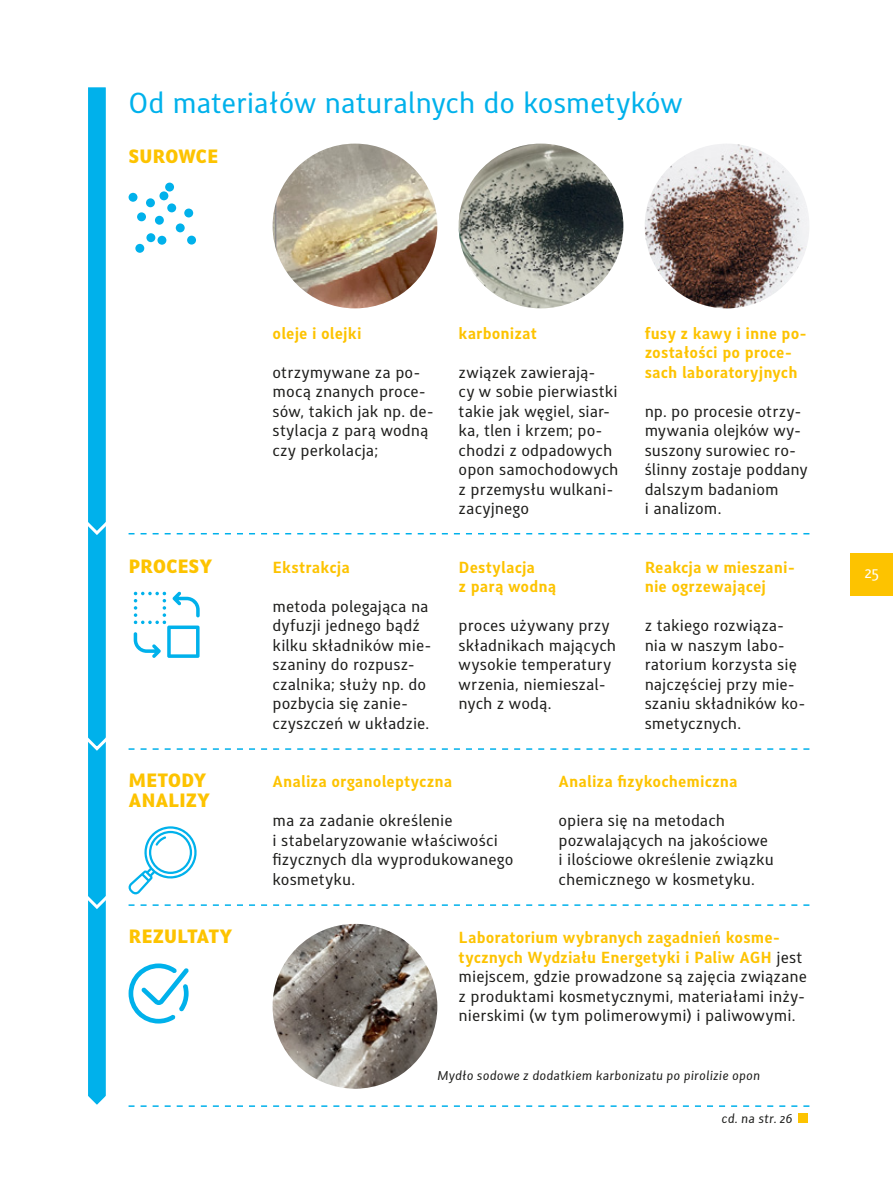
<style>
.page{position:relative;width:893px;height:1191px;background:#fff}
.page>*{position:absolute;margin:0;border:0;box-sizing:border-box;transform-origin:0 0}
.t1{font:27px "Nessus";letter-spacing:-.01em;color:#00b1eb}
.t2{font:900 18px/19.5px "Nessus";letter-spacing:-.02em;color:#fdc300}
.t3{font:15px/19.5px "Nessus";letter-spacing:.005em;color:#1d1d1b}
.t4{font:700 15px/19.5px "Nessus";letter-spacing:.005em;color:#fdc300}
.t5{font:15px "Nessus";color:#fff}
.t6{font:italic 12px "Nessus";letter-spacing:.015em;color:#1d1d1b}
.s1{font-weight:700;color:#fdc300}
</style>
<div class="page">
<img style="left:273px;top:144px;width:164px;height:164px;border-radius:82px">
<img style="left:273px;top:924px;width:164px;height:164px;border-radius:82px">
<img style="left:459px;top:144px;width:164px;height:164px;border-radius:82px">
<img style="left:645px;top:144px;width:164px;height:164px;border-radius:82px">
<div style="left:129px;top:193px;width:8px;height:9px;background:#00b1eb;border-radius:50%"></div>
<div style="left:165px;top:183px;width:9px;height:8px;background:#00b1eb;border-radius:50%"></div>
<div style="left:176px;top:223px;width:9px;height:9px;background:#00b1eb;border-radius:50%"></div>
<div style="left:155px;top:216px;width:9px;height:9px;background:#00b1eb;border-radius:50%"></div>
<div style="left:184px;top:208px;width:9px;height:9px;background:#00b1eb;border-radius:50%"></div>
<div style="left:146px;top:233px;width:9px;height:9px;background:#00b1eb;border-radius:50%"></div>
<div style="left:137px;top:212px;width:9px;height:9px;background:#00b1eb;border-radius:50%"></div>
<div style="left:146px;top:198px;width:9px;height:9px;background:#00b1eb;border-radius:50%"></div>
<div style="left:187px;top:236px;width:9px;height:8px;background:#00b1eb;border-radius:50%"></div>
<div style="left:167px;top:203px;width:9px;height:9px;background:#00b1eb;border-radius:50%"></div>
<div style="left:157px;top:236px;width:9px;height:9px;background:#00b1eb;border-radius:50%"></div>
<div style="left:135px;top:244px;width:9px;height:9px;background:#00b1eb;border-radius:50%"></div>
<svg style="left:134px;top:591px;width:66px;height:67px"></svg>
<svg style="left:129px;top:533px;width:680px;height:1px"></svg>
<svg style="left:129px;top:748px;width:680px;height:2px"></svg>
<svg style="left:129px;top:904px;width:680px;height:2px"></svg>
<svg style="left:129px;top:1105px;width:680px;height:1px"></svg>
<svg style="left:128px;top:826px;width:69px;height:68px"></svg>
<div style="left:159px;top:191px;width:9px;height:9px;background:#00b1eb;border-radius:50%"></div>
<svg style="left:129px;top:963px;width:60px;height:60px"></svg>
<svg style="left:88px;top:87px;width:18px;height:1018px;background:#05b2eb"></svg>
<div style="left:799px;top:1113px;width:9px;height:9px;background:#fdc300"></div>
<div style="left:850px;top:553px;width:43px;height:43px;background:#fdc300"></div>
<h1 class="t1" style="left:129px;top:86px;width:556px">Od materiałów naturalnych do kosmetyków</h1>
<p class="t2" style="left:129px;top:147px;width:91px">SUROWCE</p>
<p class="t4" style="left:273px;top:323px;width:91px">oleje i olejki</p>
<p class="t3" style="left:273px;top:362px;width:162px">otrzymywane za po&shy;mocą znanych proce&shy;sów, takich jak np. de&shy;stylacja z parą wodną czy perkolacja;</p>
<p class="t4" style="left:459px;top:323px;width:80px">karbonizat</p>
<p class="t3" style="left:459px;top:362px;width:161px">związek zawierają-<br>cy w sobie pierwiastki takie jak węgiel, siar&shy;ka, tlen i krzem; po&shy;chodzi z odpadowych opon samochodowych z przemysłu wulkani&shy;zacyjnego</p>
<p class="t4" style="left:645px;top:323px;width:163px">fusy z kawy i inne po‑ zostałości po proce‑ sach laboratoryjnych</p>
<p class="t3" style="left:645px;top:401px;width:165px">np. po procesie otrzy&shy;mywania olejków wy&shy;suszony surowiec ro&shy;ślinny zostaje poddany dalszym badaniom<br>i analizom.</p>
<p class="t2" style="left:129px;top:556px;width:86px">PROCESY</p>
<p class="t4" style="left:273px;top:557px;width:79px">Ekstrakcja</p>
<p class="t3" style="left:273px;top:596px;width:160px">metoda polegająca na dyfuzji jednego bądź kilku składników mie&shy;szaniny do rozpusz&shy;czalnika; służy np. do pozbycia się zanie&shy;czyszczeń w układzie.</p>
<p class="t4" style="left:459px;top:557px;width:99px">Destylacja<br>z parą wodną</p>
<p class="t3" style="left:459px;top:616px;width:159px">proces używany przy składnikach mających wysokie temperatury wrzenia, niemieszal&shy;nych z wodą.</p>
<p class="t4" style="left:645px;top:557px;width:152px">Reakcja w mieszani‑ nie ogrzewającej</p>
<p class="t3" style="left:645px;top:616px;width:162px">z takiego rozwiąza&shy;nia w naszym labo&shy;ratorium korzysta się najczęściej przy mie&shy;szaniu składników ko&shy;smetycznych.</p>
<p class="t5" style="left:865px;top:563px;width:16px">25</p>
<p class="t2" style="left:129px;top:771px;width:83px">METODY<br>ANALIZY</p>
<p class="t4" style="left:273px;top:772px;width:181px">Analiza organoleptyczna</p>
<p class="t3" style="left:273px;top:811px;width:242px">ma za zadanie określenie<br>i stabelaryzowanie właściwości fizycznych dla wyprodukowanego kosmetyku.</p>
<p class="t4" style="left:559px;top:772px;width:181px">Analiza fizykochemiczna</p>
<p class="t3" style="left:559px;top:811px;width:217px">opiera się na metodach pozwalających na jakościowe i ilościowe określenie związku chemicznego w kosmetyku.</p>
<p class="t2" style="left:129px;top:927px;width:106px">REZULTATY</p>
<p class="t3" style="left:459px;top:928px;width:350px"><span class="s1">Laboratorium wybranych zagadnień kosme‑ tycznych Wydziału Energetyki i Paliw AGH</span> jest miejscem, gdzie prowadzone są zajęcia związane z produktami kosmetycznymi, materiałami inży&shy;nierskimi (w tym polimerowymi) i paliwowymi.</p>
<p class="t6" style="left:437px;top:1068px;width:324px">Mydło sodowe z dodatkiem karbonizatu po pirolizie opon</p>
<p class="t6" style="left:721px;top:1111px;width:73px">cd. na str. 26</p>
</div>
